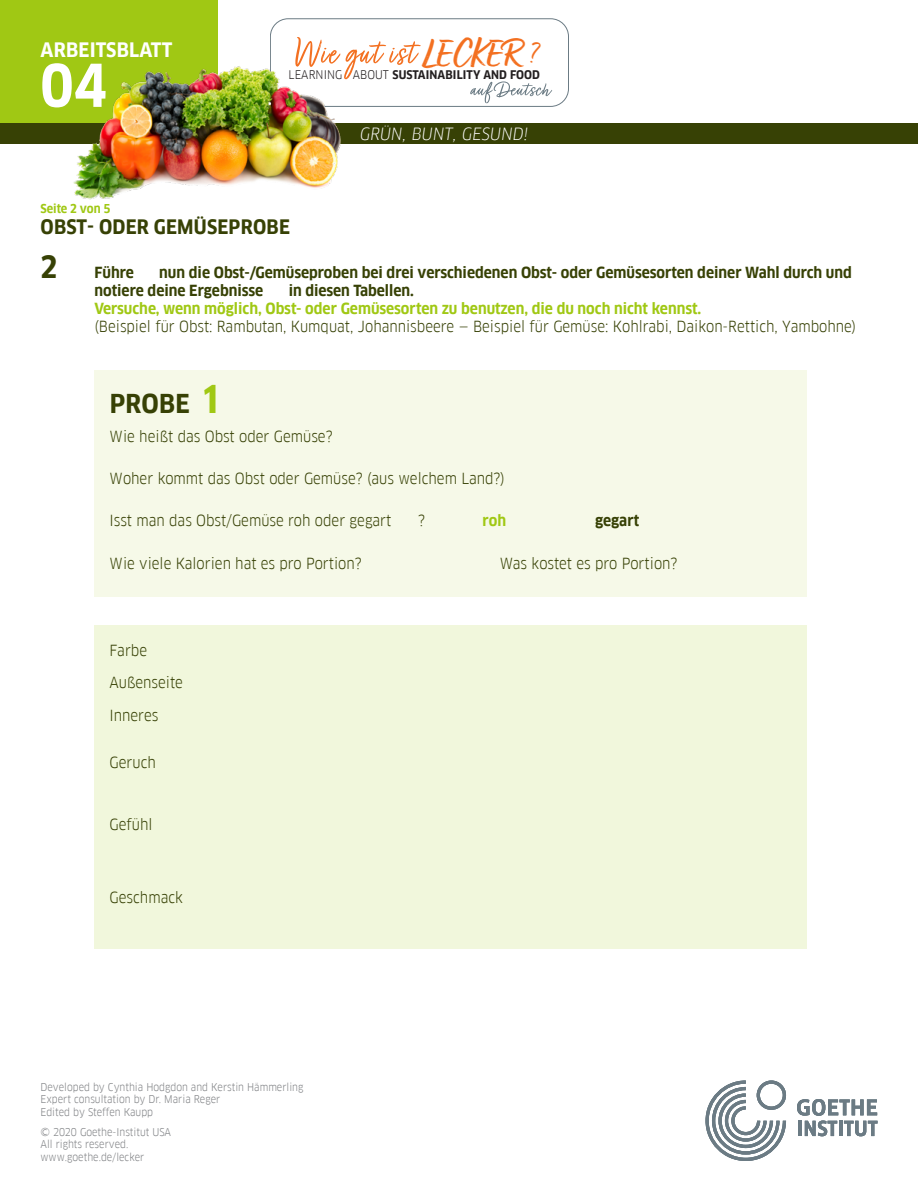
<style>
.page{position:relative;width:918px;height:1188px;background:#fff}
.page>*{position:absolute;margin:0;border:0;box-sizing:border-box;transform-origin:0 0}
.t1{font:700 57.6px "Goethe FF Clan";color:#fff}
.t2{font:39.45px "Turbinado Bold Pro";letter-spacing:.04em;color:#f37021}
.t3{font:700 25.5px "Goethe FF Clan";letter-spacing:.01em;color:#374105}
.t4{font:700 19.5px "Goethe FF Clan";letter-spacing:.01em;color:#374105}
.t5{font:700 19.5px "Goethe FF Clan";letter-spacing:.01em;color:#fff}
.t6{font:italic 16.5px "Goethe FF Clan";letter-spacing:.01em;color:#fff}
.t7{font:15px/32.2px "Goethe FF Clan";color:#374105}
.t8{font:700 15px/18px "Goethe FF Clan";color:#374105}
.t9{font:700 15px "Goethe FF Clan";color:#a0c814}
.t10{font:700 12px "Goethe FF Clan";letter-spacing:-.005em;color:#a0c814}
.t11{font:700 11.7px "Goethe FF Clan";letter-spacing:.01em;color:#231f20}
.t12{font:10.5px/12.6px "Goethe FF Clan";color:#808285}
.s1{font-family:"Turbinado Light Pro"}
.s2{font-weight:400}
.s3{font-size:30px}
.s4{font-size:37.5px;color:#a0c814}
</style>
<div class="page">
<div style="left:0;top:0;width:217px;height:135px;background:#a0c814"></div>
<div style="left:0;top:123px;width:918px;height:21px;background:#374105"></div>
<div style="left:270px;top:18px;width:299px;height:89px;border:1px solid #6b7b84;border-radius:18px"></div>
<svg style="left:297px;top:37px;width:124px;height:42px"></svg>
<svg style="left:470px;top:81px;width:82px;height:22px"></svg>
<img style="left:73px;top:50px;width:274px;height:150px">
<svg style="left:706px;top:1080px;width:80px;height:81px"></svg>
<svg style="left:797px;top:1099px;width:80px;height:37px"></svg>
<div style="left:95px;top:371px;width:712px;height:226px;background:#f6f9e8"></div>
<div style="left:95px;top:625px;width:712px;height:324px;background:#f1f7dc"></div>
<h3 class="t5" style="left:41px;top:38px;width:133px">ARBEITSBLATT</h3>
<h1 class="t1" style="left:40px;top:52px;width:68px">04</h1>
<p class="t10" style="left:40px;top:201px;width:71px">Seite 2 von 5</p>
<h2 class="t2" style="left:423px;top:31px;width:117px">LECKER <span class="s1">?</span></h2>
<p class="t11" style="left:289px;top:68px;width:253px"><span class="s2">LEARNING ABOUT</span> SUSTAINABILITY AND FOOD</p>
<p class="t6" style="left:360px;top:124px;width:170px">GRÜN, BUNT, GESUND!</p>
<h3 class="t4" style="left:41px;top:216px;width:251px">OBST- ODER GEMÜSEPROBE</h3>
<p class="t8" style="left:40px;top:264px;width:95px"><span class="s3">2</span> Führe</p>
<p class="t8" style="left:94px;top:264px;width:759px;text-indent:65px">nun die Obst-/Gemüseproben bei drei verschiedenen Obst- oder Gemüsesorten deiner Wahl durch und notiere deine Ergebnisse</p>
<p class="t8" style="left:289px;top:282px;width:127px">in diesen Tabellen.</p>
<p class="t9" style="left:94px;top:300px;width:608px">Versuche, wenn möglich, Obst- oder Gemüsesorten zu benutzen, die du noch nicht kennst.</p>
<p class="t7" style="left:94px;top:310px;width:763px">(Beispiel für Obst: Rambutan, Kumquat, Johannisbeere — Beispiel für Gemüse: Kohlrabi, Daikon-Rettich, Yambohne)</p>
<h3 class="t3" style="left:110px;top:389px;width:110px">PROBE <span class="s4">1</span></h3>
<p class="t7" style="left:110px;top:421px;width:224px">Wie heißt das Obst oder Gemüse?</p>
<p class="t7" style="left:110px;top:463px;width:397px">Woher kommt das Obst oder Gemüse? (aus welchem Land?)</p>
<p class="t7" style="left:110px;top:504px;width:283px">Isst man das Obst/Gemüse roh oder gegart</p>
<p class="t7" style="left:418px;top:504px;width:8px">?</p>
<p class="t9" style="left:483px;top:512px;width:25px">roh</p>
<p class="t8" style="left:595px;top:512px;width:46px">gegart</p>
<p class="t7" style="left:110px;top:547px;width:254px">Wie viele Kalorien hat es pro Portion?</p>
<p class="t7" style="left:500px;top:547px;width:179px">Was kostet es pro Portion?</p>
<p class="t7" style="left:110px;top:635px;width:75px">Farbe<br>Außenseite<br>Inneres</p>
<p class="t7" style="left:110px;top:746px;width:48px">Geruch</p>
<p class="t7" style="left:110px;top:808px;width:44px">Gefühl</p>
<p class="t7" style="left:110px;top:881px;width:75px">Geschmack</p>
<p class="t12" style="left:40px;top:1080px;width:264px">Developed by Cynthia Hodgdon and Kerstin Hämmerling<br>Expert consultation by Dr. Maria Reger<br>Edited by Steffen Kaupp</p>
<p class="t12" style="left:40px;top:1126px;width:132px">© 2020 Goethe-Institut USA<br>All rights reserved. www.goethe.de/lecker</p>
</div>
